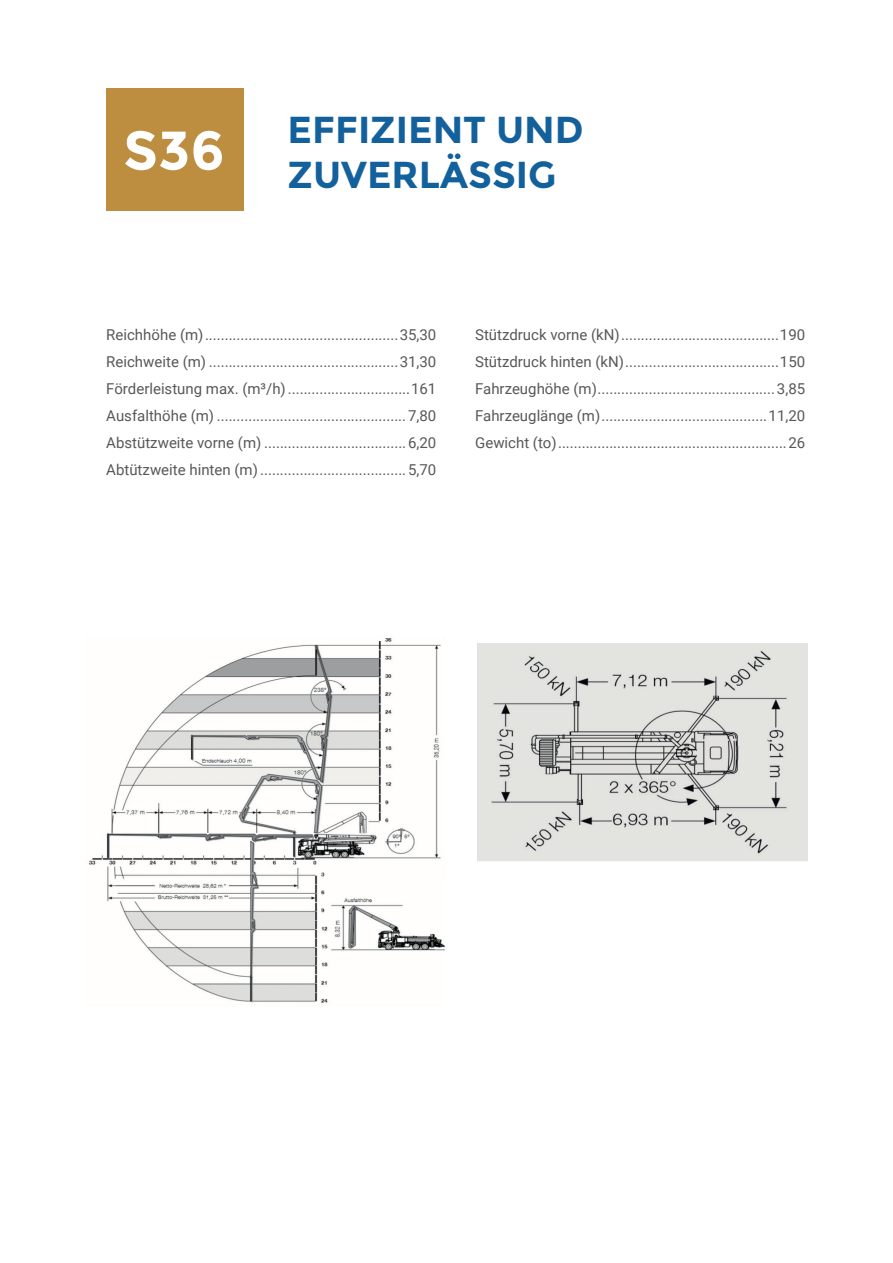
<style>
.page{position:relative;width:893px;height:1263px;background:#fff}
.page>*{position:absolute;margin:0;border:0;box-sizing:border-box;transform-origin:0 0}
.t1{font:700 54.75px "Montserrat";color:#fff}
.t2{font:700 37.5px/45px "Montserrat";color:#13619c}
.t3{font:15px/27px "Roboto";color:#57585a;text-align:justify}
</style>
<div class="page">
<div style="left:106px;top:88px;width:138px;height:123px;background:#bd8d40"></div>
<img style="left:88px;top:638px;width:358px;height:365px">
<img style="left:477px;top:643px;width:330px;height:218px">
<h1 class="t1" style="left:123px;top:118px;width:103px">S36</h1>
<h2 class="t2" style="left:288px;top:108px;width:298px">EFFIZIENT UND<br>ZUVERLÄSSIG</h2>
<p class="t3" style="left:106px;top:321px;width:332px">Reichhöhe (m) .................................................35,30<br>Reichweite (m) ................................................31,30<br>Förderleistung max. (m³/h) ...............................161<br>Ausfalthöhe (m) ................................................7,80<br>Abstützweite vorne (m) ....................................6,20<br>Abtützweite hinten (m) .....................................5,70</p>
<p class="t3" style="left:475px;top:321px;width:332px">Stützdruck vorne (kN) ........................................190<br>Stützdruck hinten (kN) .......................................150<br>Fahrzeughöhe (m) .............................................3,85<br>Fahrzeuglänge (m) ..........................................11,20<br>Gewicht (to) ..........................................................26</p>
</div>
